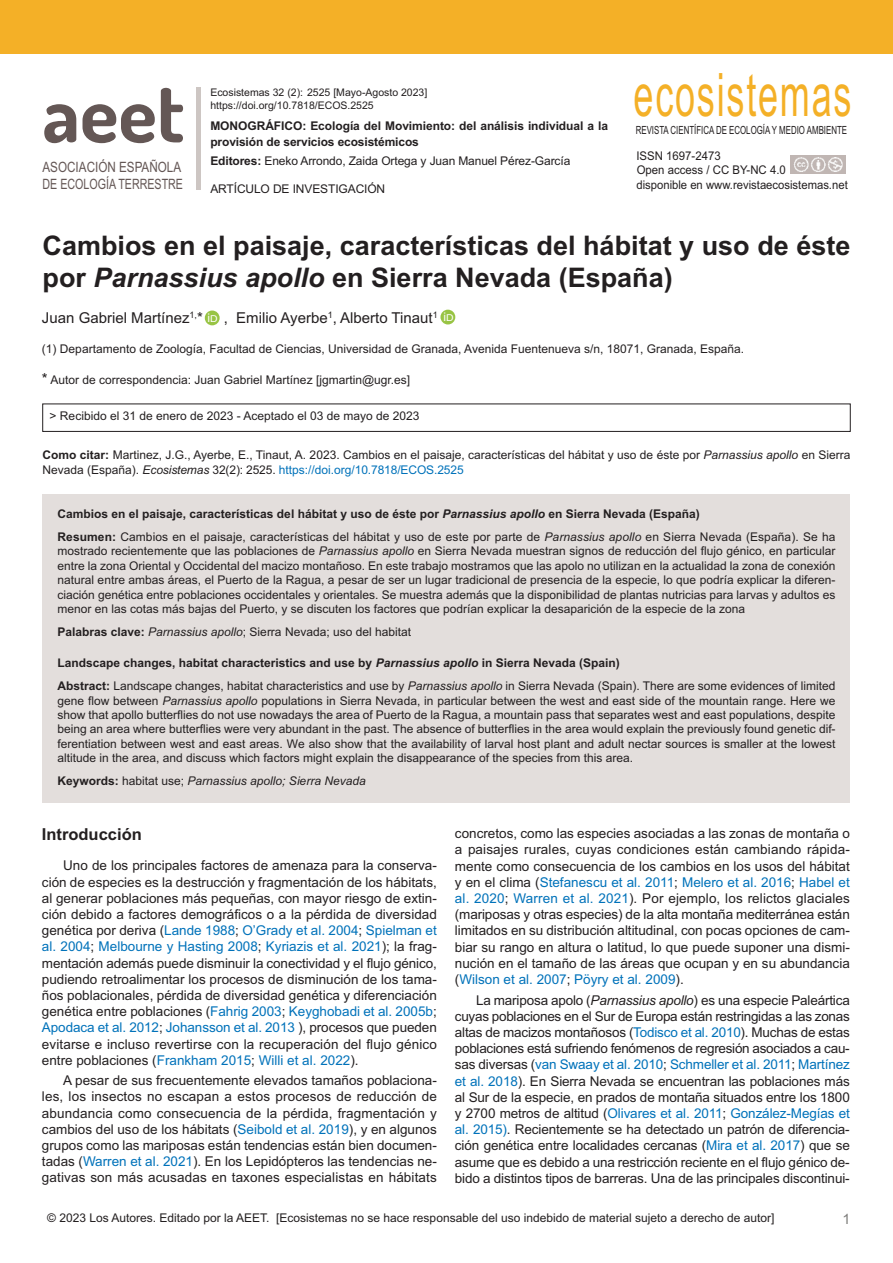
<style>
.page{position:relative;width:893px;height:1263px;background:#fff}
.page>*{position:absolute;margin:0;border:0;box-sizing:border-box;transform-origin:0 0}
.t1{font:700 79.5px "Dosis";color:#645755}
.t2{font:60px "Arial";letter-spacing:.05em;color:#f4b027;scale:.6 1}
.t3{font:700 27px/32.4px "Arial";color:#231f20}
.t4{font:700 16.5px "Arial";color:#231f20}
.t5{font:15px "Arial";color:#231f20}
.t6{font:14.25px/17.1px "Arial";color:#645755;scale:.82 1}
.t7{font:14.25px "Arial";color:#7f7e7c}
.t8{font:13.5px/16.2px "Arial";color:#231f20;text-align:justify}
.t9{font:12px/14.4px "Arial";color:#231f20}
.t10{font:700 12px/15.5px "Arial";letter-spacing:-.005em;color:#231f20}
.t11{font:12px/14.4px "Arial";color:#231f20;scale:.95 1}
.t12{font:italic 12px "Arial";color:#231f20}
.t13{font:12px "Arial";color:#fff}
.t14{font:11.25px "Arial";color:#231f20;scale:.7 1}
.t15{font:10.5px/12.8px "Arial";color:#231f20}
.s1{font-weight:700}
.s2{font-style:italic}
.s3{font-size:9.45px}
.s4{font-size:15px}
.s5{color:#0072ba}
.s6{font-weight:700;font-style:italic}
.s7{font-weight:700;font-style:normal}
.s8{font-style:normal}
</style>
<div class="page">
<div style="left:0;top:0;width:893px;height:54px;background:#f4b027"></div>
<div style="left:196px;top:87px;width:5px;height:102px;background:#cdc6c3"></div>
<div style="left:790px;top:155px;width:56px;height:19px;background:#c0b6b3"></div>
<img style="left:793px;top:157px;width:50px;height:15px">
<div style="left:43px;top:404px;width:807px;height:28px;border:1px solid #231f20"></div>
<div style="left:43px;top:494px;width:807px;height:309px;background:#e3dedc"></div>
<div style="left:440px;top:310px;width:15px;height:14px;background:#98c444;border-radius:50%"></div>
<div style="left:205px;top:311px;width:15px;height:14px;background:#98c444;border-radius:50%"></div>
<h1 class="t1" style="left:43px;top:62px;width:143px">aeet</h1>
<p class="t6" style="left:43px;top:159px;width:173px">ASOCIACIÓN ESPAÑOLA<br>DE ECOLOGÍA TERRESTRE</p>
<p class="t15" style="left:210px;top:86px;width:219px">Ecosistemas 32 (2): 2525 [Mayo-Agosto 2023] https://doi.org/10.7818/ECOS.2525</p>
<p class="t10" style="left:210px;top:118px;width:399px">MONOGRÁFICO: Ecología del Movimiento: del análisis individual a la provisión de servicios ecosistémicos</p>
<p class="t9" style="left:210px;top:154px;width:361px"><span class="s1">Editores:</span> Eneko Arrondo, Zaida Ortega y Juan Manuel Pérez-García</p>
<p class="t9" style="left:210px;top:181px;width:176px">ARTÍCULO DE INVESTIGACIÓN</p>
<h2 class="t2" style="left:633px;top:60px;width:365px">ecosistemas</h2>
<p class="t14" style="left:636px;top:123px;width:303px">REVISTA CIENTÍFICA DE ECOLOGÍA Y MEDIO AMBIENTE</p>
<p class="t11" style="left:636px;top:149px;width:224px">ISSN 1697-2473<br>Open access / CC BY-NC 4.0<br>disponible en www.revistaecosistemas.net</p>
<h3 class="t3" style="left:43px;top:229px;width:809px">Cambios en el paisaje, características del hábitat y uso de éste por <span class="s2">Parnassius apollo</span> en Sierra Nevada (España)</h3>
<p class="t5" style="left:42px;top:309px;width:162px">Juan Gabriel Martínez<sup>1,</sup>*</p>
<p class="t5" style="left:224px;top:309px;width:216px">, Emilio Ayerbe<sup>1</sup>, Alberto Tinaut<sup>1</sup></p>
<p class="t13" style="left:208px;top:311px;width:12px">i<span class="s3">D</span></p>
<p class="t13" style="left:443px;top:310px;width:12px">i<span class="s3">D</span></p>
<p class="t9" style="left:42px;top:342px;width:704px">(1) Departamento de Zoología, Facultad de Ciencias, Universidad de Granada, Avenida Fuentenueva s/n, 18071, Granada, España.</p>
<p class="t9" style="left:42px;top:373px;width:370px"><span class="s4">*</span> Autor de correspondencia: Juan Gabriel Martínez [jgmartin@ugr.es]</p>
<p class="t9" style="left:50px;top:409px;width:371px">&gt; Recibido el 31 de enero de 2023 - Aceptado el 03 de mayo de 2023</p>
<p class="t9" style="left:43px;top:448px;width:809px"><span class="s1">Como citar:</span> Martinez, J.G., Ayerbe, E., Tinaut, A. 2023. Cambios en el paisaje, características del hábitat y uso de éste por <span class="s2">Parnassius apollo</span> en Sierra<br>Nevada (España). <span class="s2">Ecosistemas</span> 32(2): 2525. <span class="s5">https://doi.org/10.7818/ECOS.2525</span></p>
<p class="t9" style="left:58px;top:502px;width:779px;line-height:23px"><span class="s1">Cambios en el paisaje, características del hábitat y uso de éste por</span> <span class="s6">Parnassius apollo</span> <span class="s1">en Sierra Nevada (España)<br>Resumen:</span> Cambios en el paisaje, características del hábitat y uso de este por parte de <span class="s2">Parnassius apollo</span> en Sierra Nevada (España). Se ha</p>
<p class="t9" style="left:58px;top:544px;width:779px;text-align:justify">mostrado recientemente que las poblaciones de <span class="s2">Parnassius apollo</span> en Sierra Nevada muestran signos de reducción del flujo génico, en particular entre la zona Oriental y Occidental del macizo montañoso. En este trabajo mostramos que las apolo no utilizan en la actualidad la zona de conexión natural entre ambas áreas, el Puerto de la Ragua, a pesar de ser un lugar tradicional de presencia de la especie, lo que podría explicar la diferen&shy;ciación genética entre poblaciones occidentales y orientales. Se muestra además que la disponibilidad de plantas nutricias para larvas y adultos es menor en las cotas más bajas del Puerto, y se discuten los factores que podrían explicar la desaparición de la especie de la zona</p>
<p class="t9" style="left:58px;top:625px;width:355px"><span class="s1">Palabras clave:</span> <span class="s2">Parnassius apollo</span>; Sierra Nevada; uso del habitat</p>
<p class="t9" style="left:58px;top:652px;width:779px;line-height:23px"><span class="s1">Landscape changes, habitat characteristics and use by</span> <span class="s6">Parnassius apollo</span> <span class="s1">in Sierra Nevada (Spain)<br>Abstract:</span> Landscape changes, habitat characteristics and use by <span class="s2">Parnassius apollo</span> in Sierra Nevada (Spain). There are some evidences of limited</p>
<p class="t9" style="left:58px;top:693px;width:779px;text-align:justify">gene flow between <span class="s2">Parnassius apollo</span> populations in Sierra Nevada, in particular between the west and east side of the mountain range. Here we show that apollo butterflies do not use nowadays the area of Puerto de la Ragua, a mountain pass that separates west and east populations, despite being an area where butterflies were very abundant in the past. The absence of butterflies in the area would explain the previously found genetic dif&shy;ferentiation between west and east areas. We also show that the availability of larval host plant and adult nectar sources is smaller at the lowest altitude in the area, and discuss which factors might explain the disappearance of the species from this area.</p>
<p class="t12" style="left:58px;top:774px;width:310px"><span class="s7">Keywords:</span> <span class="s8">habitat use;</span> Parnassius apollo; Sierra Nevada</p>
<p class="t4" style="left:42px;top:825px;width:101px">Introducción</p>
<p class="t8" style="left:42px;top:858px;width:396px;text-indent:21px">Uno de los principales factores de amenaza para la conserva&shy;ción de especies es la destrucción y fragmentación de los hábitats, al generar poblaciones más pequeñas, con mayor riesgo de extin&shy;ción debido a factores demográficos o a la pérdida de diversidad genética por deriva (<span class="s5">Lande 1988</span>; <span class="s5">O’Grady et al. 2004</span>; <span class="s5">Spielman et al. 2004</span>; <span class="s5">Melbourne y Hasting 2008</span>; <span class="s5">Kyriazis et al. 2021</span>); la frag&shy;mentación además puede disminuir la conectividad y el flujo génico, pudiendo retroalimentar los procesos de disminución de los tama&shy;ños poblacionales, pérdida de diversidad genética y diferenciación genética entre poblaciones (<span class="s5">Fahrig 2003</span>; <span class="s5">Keyghobadi et al. 2005b</span>; <span class="s5">Apodaca et al. 2012</span>; <span class="s5">Johansson et al. 2013</span> ), procesos que pueden evitarse e incluso revertirse con la recuperación del flujo génico entre poblaciones (<span class="s5">Frankham 2015</span>; <span class="s5">Willi et al. 2022</span>).</p>
<p class="t8" style="left:42px;top:1072px;width:396px;text-indent:21px">A pesar de sus frecuentemente elevados tamaños poblaciona&shy;les, los insectos no escapan a estos procesos de reducción de abundancia como consecuencia de la pérdida, fragmentación y cambios del uso de los hábitats (<span class="s5">Seibold et al. 2019</span>), y en algunos grupos como las mariposas están tendencias están bien documen&shy;tadas (<span class="s5">Warren et al. 2021</span>). En los Lepidópteros las tendencias ne&shy;gativas son más acusadas en taxones especialistas en hábitats</p>
<p class="t8" style="left:455px;top:825px;width:396px">concretos, como las especies asociadas a las zonas de montaña o a paisajes rurales, cuyas condiciones están cambiando rápida&shy;mente como consecuencia de los cambios en los usos del hábitat y en el clima (<span class="s5">Stefanescu et al. 2011</span>; <span class="s5">Melero et al. 2016</span>; <span class="s5">Habel et al. 2020</span>; <span class="s5">Warren et al. 2021</span>). Por ejemplo, los relictos glaciales (mariposas y otras especies) de la alta montaña mediterránea están limitados en su distribución altitudinal, con pocas opciones de cam&shy;biar su rango en altura o latitud, lo que puede suponer una dismi&shy;nución en el tamaño de las áreas que ocupan y en su abundancia (<span class="s5">Wilson et al. 2007</span>; <span class="s5">Pöyry et al. 2009</span>).</p>
<p class="t8" style="left:455px;top:992px;width:396px;text-indent:21px">La mariposa apolo (<span class="s2">Parnassius apollo</span>) es una especie Paleártica cuyas poblaciones en el Sur de Europa están restringidas a las zonas altas de macizos montañosos (<span class="s5">Todisco et al. 2010</span>). Muchas de estas poblaciones está sufriendo fenómenos de regresión asociados a cau&shy;sas diversas (<span class="s5">van Swaay et al. 2010</span>; <span class="s5">Schmeller et al. 2011</span>; <span class="s5">Martínez et al. 2018</span>). En Sierra Nevada se encuentran las poblaciones más al Sur de la especie, en prados de montaña situados entre los 1800 y 2700 metros de altitud (<span class="s5">Olivares et al. 2011</span>; <span class="s5">González-Megías et al. 2015)</span>. Recientemente se ha detectado un patrón de diferencia&shy;ción genética entre localidades cercanas (<span class="s5">Mira et al. 2017</span>) que se asume que es debido a una restricción reciente en el flujo génico de&shy;bido a distintos tipos de barreras. Una de las principales discontinui-</p>
<p class="t9" style="left:47px;top:1210px;width:729px">© 2023 Los Autores. Editado por la AEET. [Ecosistemas no se hace responsable del uso indebido de material sujeto a derecho de autor]</p>
<p class="t7" style="left:842px;top:1210px;width:9px">1</p>
</div>
